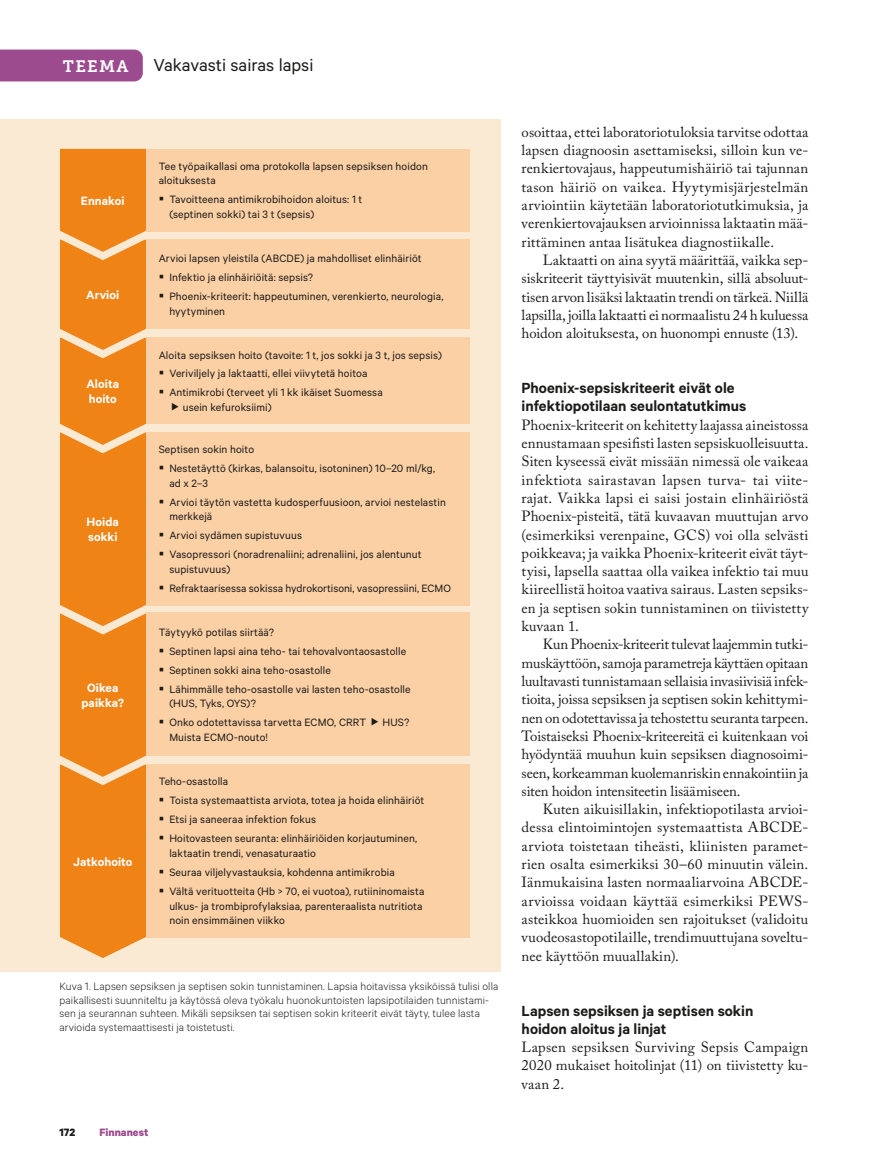
<style>
.page{position:relative;width:885px;height:1174px;background:#fff}
.page>*{position:absolute;margin:0;border:0;box-sizing:border-box;transform-origin:0 0}
.t1{font:19.5px "Calibre";color:#1b1b1a}
.t2{font:600 16.5px/18.3px "Calibre";color:#1b1b1a}
.t3{font:16.5px "Museo Slab 700";letter-spacing:.08em;color:#fff}
.t4{font:14.7px/18.3px "Adobe Caslon Pro";letter-spacing:.005em;color:#1b1b1a;text-align:justify}
.t5{font:600 13.5px/15px "Calibre";letter-spacing:.005em;color:#fff}
.t6{font:12px/14.7px "Calibre";letter-spacing:.01em;color:#1b1b1a}
.t7{font:300 12px/13.5px "Calibre";letter-spacing:.01em;color:#1b1b1a}
.t8{font:700 12px "Calibre";color:#9b4b8e}
.t9{font:700 12px "Calibre";color:#1b1b1a}
</style>
<div class="page">
<div style="left:0;top:119px;width:500px;height:853px;background:#fae9d3"></div>
<svg style="left:60px;top:148px;width:100px;height:810px;background:#f08a24"></svg>
<div style="left:146px;top:149px;width:323px;height:82px;background:#fcd0a5"></div>
<div style="left:146px;top:239px;width:323px;height:90px;background:#fcd0a5"></div>
<div style="left:146px;top:337px;width:323px;height:87px;background:#fcd0a5"></div>
<div style="left:146px;top:431px;width:323px;height:174px;background:#fcd0a5"></div>
<div style="left:146px;top:612px;width:323px;height:144px;background:#fcd0a5"></div>
<div style="left:146px;top:764px;width:323px;height:173px;background:#fcd0a5"></div>
<div style="left:0;top:50px;width:143px;height:31px;background:#9b4b8e"></div>
<p class="t3" style="left:63px;top:57px;width:67px">TEEMA</p>
<h1 class="t1" style="left:153px;top:54px;width:161px">Vakavasti sairas lapsi</h1>
<p class="t5" style="left:81px;top:193px;width:45px">Ennakoi</p>
<p class="t5" style="left:86px;top:287px;width:35px">Arvioi</p>
<p class="t5" style="left:86px;top:376px;width:34px">Aloita hoito</p>
<p class="t5" style="left:87px;top:513px;width:34px">Hoida sokki</p>
<p class="t5" style="left:81px;top:679px;width:44px;text-align:center">Oikea paikka?</p>
<p class="t5" style="left:73px;top:853px;width:61px">Jatkohoito</p>
<p class="t6" style="left:159px;top:158px;width:271px">Tee työpaikallasi oma protokolla lapsen sepsiksen hoidon aloituksesta</p>
<p class="t6" style="left:169px;top:192px;width:194px;text-indent:-11px">▪ Tavoitteena antimikrobihoidon aloitus: 1 t (septinen sokki) tai 3 t (sepsis)</p>
<p class="t6" style="left:159px;top:250px;width:264px">Arvioi lapsen yleistila (ABCDE) ja mahdolliset elinhäiriöt</p>
<p class="t6" style="left:159px;top:269px;width:156px">▪ Infektio ja elinhäiriöitä: sepsis?</p>
<p class="t6" style="left:169px;top:288px;width:275px;text-indent:-11px">▪ Phoenix-kriteerit: happeutuminen, verenkierto, neurologia, hyytyminen</p>
<p class="t6" style="left:159px;top:347px;width:284px">Aloita sepsiksen hoito (tavoite: 1 t, jos sokki ja 3 t, jos sepsis)</p>
<p class="t6" style="left:159px;top:366px;width:210px">▪ Veriviljely ja laktaatti, ellei viivytetä hoitoa</p>
<p class="t6" style="left:183px;top:385px;width:201px;text-indent:-24px">▪ Antimikrobi (terveet yli 1 kk ikäiset Suomessa usein kefuroksiimi)</p>
<p class="t6" style="left:159px;top:441px;width:97px">Septisen sokin hoito</p>
<p class="t6" style="left:169px;top:460px;width:267px;text-indent:-11px">▪ Nestetäyttö (kirkas, balansoitu, isotoninen) 10–20 ml/kg, ad x 2–3</p>
<p class="t6" style="left:169px;top:494px;width:278px;text-indent:-11px">▪ Arvioi täytön vastetta kudosperfuusioon, arvioi nestelastin merkkejä</p>
<p class="t6" style="left:159px;top:528px;width:145px">▪ Arvioi sydämen supistuvuus</p>
<p class="t6" style="left:169px;top:546px;width:254px;text-indent:-11px">▪ Vasopressori (noradrenaliini; adrenaliini, jos alentunut supistuvuus)</p>
<p class="t6" style="left:159px;top:580px;width:294px">▪ Refraktaarisessa sokissa hydrokortisoni, vasopressiini, ECMO</p>
<p class="t6" style="left:159px;top:624px;width:117px">Täytyykö potilas siirtää?</p>
<p class="t6" style="left:159px;top:643px;width:249px">▪ Septinen lapsi aina teho- tai tehovalvontaosastolle</p>
<p class="t6" style="left:159px;top:662px;width:174px">▪ Septinen sokki aina teho-osastolle</p>
<p class="t6" style="left:169px;top:681px;width:243px;text-indent:-11px">▪ Lähimmälle teho-osastolle vai lasten teho-osastolle (HUS, Tyks, OYS)?</p>
<p class="t6" style="left:159px;top:714px;width:209px">▪ Onko odotettavissa tarvetta ECMO, CRRT</p>
<p class="t6" style="left:382px;top:714px;width:28px">HUS?</p>
<p class="t6" style="left:169px;top:729px;width:100px">Muista ECMO-nouto!</p>
<p class="t6" style="left:159px;top:774px;width:71px">Teho-osastolla</p>
<p class="t6" style="left:159px;top:793px;width:267px">▪ Toista systemaattista arviota, totea ja hoida elinhäiriöt</p>
<p class="t6" style="left:159px;top:812px;width:159px">▪ Etsi ja saneeraa infektion fokus</p>
<p class="t6" style="left:169px;top:830px;width:249px;text-indent:-11px">▪ Hoitovasteen seuranta: elinhäiriöiden korjautuminen, laktaatin trendi, venasaturaatio</p>
<p class="t6" style="left:159px;top:864px;width:238px">▪ Seuraa viljelyvastauksia, kohdenna antimikrobia</p>
<p class="t6" style="left:169px;top:883px;width:256px;text-indent:-11px">▪ Vältä verituotteita (Hb &gt; 70, ei vuotoa), rutiininomaista ulkus- ja trombiprofylaksiaa, parenteraalista nutritiota noin ensimmäinen viikko</p>
<p class="t7" style="left:60px;top:979px;width:440px">Kuva 1. Lapsen sepsiksen ja septisen sokin tunnistaminen. Lapsia hoitavissa yksiköissä tulisi olla paikallisesti suunniteltu ja käytössä oleva työkalu huonokuntoisten lapsipotilaiden tunnistami&shy;sen ja seurannan suhteen. Mikäli sepsiksen tai septisen sokin kriteerit eivät täyty, tulee lasta arvioida systemaattisesti ja toistetusti.</p>
<p class="t9" style="left:60px;top:1125px;width:17px">172</p>
<p class="t8" style="left:99px;top:1125px;width:50px">Finnanest</p>
<p class="t4" style="left:521px;top:123px;width:288px">osoittaa, ettei laboratoriotuloksia tarvitse odottaa lapsen diagnoosin asettamiseksi, silloin kun ve&shy;renkiertovajaus, happeutumishäiriö tai tajunnan tason häiriö on vaikea. Hyytymisjärjestelmän arviointiin käytetään laboratoriotutkimuksia, ja verenkiertovajauksen arvioinnissa laktaatin mää&shy;rittäminen antaa lisätukea diagnostiikalle.</p>
<p class="t4" style="left:521px;top:251px;width:288px;text-indent:21px">Laktaatti on aina syytä määrittää, vaikka sep&shy;siskriteerit täyttyisivät muutenkin, sillä absoluut&shy;tisen arvon lisäksi laktaatin trendi on tärkeä. Niillä lapsilla, joilla laktaatti ei normaalistu 24 h kuluessa hoidon aloituksesta, on huonompi ennuste (13).</p>
<p class="t2" style="left:521px;top:378px;width:226px">Phoenix-sepsiskriteerit eivät ole infektiopotilaan seulontatutkimus</p>
<p class="t4" style="left:521px;top:415px;width:288px">Phoenix-kriteerit on kehitetty laajassa aineistossa ennustamaan spesifisti lasten sepsiskuolleisuutta.<br>Siten kyseessä eivät missään nimessä ole vaikeaa infektiota sairastavan lapsen turva- tai viite&shy;rajat. Vaikka lapsi ei saisi jostain elinhäiriöstä Phoenix-pisteitä, tätä kuvaavan muuttujan arvo (esimerkiksi verenpaine, GCS) voi olla selvästi poikkeava; ja vaikka Phoenix-kriteerit eivät täyt&shy;tyisi, lapsella saattaa olla vaikea infektio tai muu kiireellistä hoitoa vaativa sairaus. Lasten sepsiks&shy;en ja septisen sokin tunnistaminen on tiivistetty kuvaan 1.</p>
<p class="t4" style="left:521px;top:635px;width:288px;text-indent:21px">Kun Phoenix-kriteerit tulevat laajemmin tutki&shy;muskäyttöön, samoja parametreja käyttäen opitaan luultavasti tunnistamaan sellaisia invasiivisiä infek&shy;tioita, joissa sepsiksen ja septisen sokin kehittymi&shy;nen on odotettavissa ja tehostettu seuranta tarpeen.<br>Toistaiseksi Phoenix-kriteereitä ei kuitenkaan voi hyödyntää muuhun kuin sepsiksen diagnosoimi&shy;seen, korkeamman kuolemanriskin ennakointiin ja siten hoidon intensiteetin lisäämiseen.</p>
<p class="t4" style="left:521px;top:800px;width:288px;text-indent:21px">Kuten aikuisillakin, infektiopotilasta arvioi&shy;dessa elintoimintojen systemaattista ABCDE&shy;arviota toistetaan tiheästi, kliinisten paramet&shy;rien osalta esimerkiksi 30–60 minuutin välein.<br>Iänmukaisina lasten normaaliarvoina ABCDE&shy;arvioissa voidaan käyttää esimerkiksi PEWS&shy;asteikkoa huomioiden sen rajoitukset (validoitu vuodeosastopotilaille, trendimuuttujana soveltu&shy;nee käyttöön muuallakin).</p>
<p class="t2" style="left:521px;top:1000px;width:233px">Lapsen sepsiksen ja septisen sokin hoidon aloitus ja linjat</p>
<p class="t4" style="left:521px;top:1038px;width:288px">Lapsen sepsiksen Surviving Sepsis Campaign 2020 mukaiset hoitolinjat (11) on tiivistetty ku&shy;vaan 2.</p>
</div>
